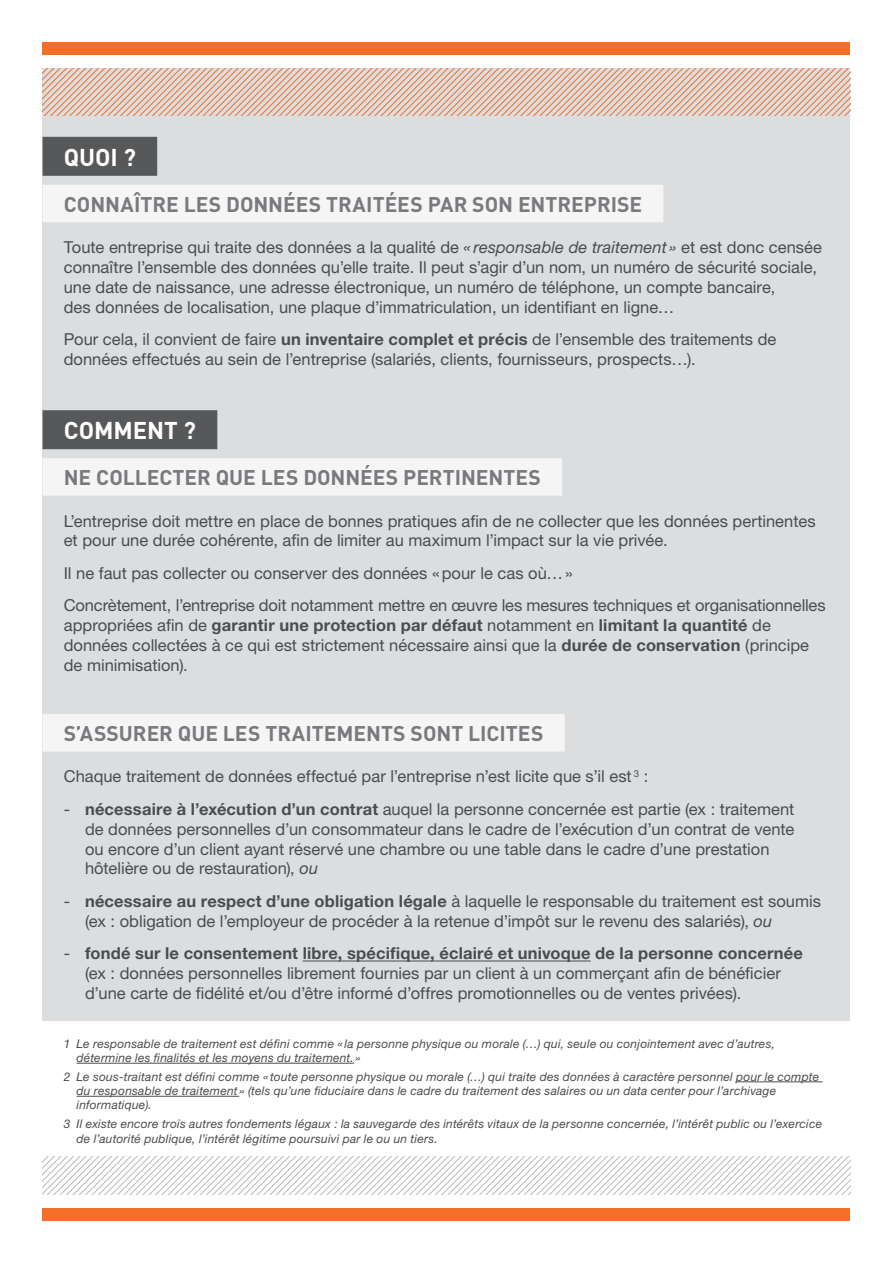
<style>
.page{position:relative;width:893px;height:1263px;background:#fff}
.page>*{position:absolute;margin:0;border:0;box-sizing:border-box;transform-origin:0 0}
.t1{font:700 24px "DIN";letter-spacing:-.005em;color:#fff}
.t2{font:700 21px "DIN";color:#787a7d}
.t3{font:16.5px/19.8px "Helvetica Neue LT Std";color:#4b4c4d}
.t4{font:italic 12px/14.4px "Helvetica Neue LT Std";letter-spacing:.02em;color:#4b4c4d}
.s1{font-style:italic}
.s2{font-weight:700}
</style>
<div class="page">
<div style="left:43px;top:43px;width:807px;height:12px;background:#f36e28"></div>
<div style="left:43px;top:1208px;width:807px;height:12px;background:#f36e28"></div>
<div style="left:43px;top:68px;width:807px;height:952px;background:#dcdddf"></div>
<div style="left:43px;top:137px;width:114px;height:39px;background:#57585a"></div>
<div style="left:43px;top:185px;width:620px;height:37px;background:#f5f5f6"></div>
<div style="left:43px;top:410px;width:174px;height:39px;background:#57585a"></div>
<div style="left:43px;top:458px;width:519px;height:38px;background:#f5f5f6"></div>
<div style="left:43px;top:714px;width:522px;height:38px;background:#f5f5f6"></div>
<hr style="left:303px;top:960px;width:288px;height:1px;background:#4b4c4d">
<hr style="left:77px;top:1063px;width:277px;height:1px;background:#4b4c4d">
<hr style="left:736px;top:1081px;width:87px;height:1px;background:#4b4c4d">
<hr style="left:77px;top:1096px;width:162px;height:1px;background:#4b4c4d">
<svg style="left:43px;top:68px;width:807px;height:48px"></svg>
<svg style="left:43px;top:1157px;width:807px;height:38px"></svg>
<h1 class="t1" style="left:64px;top:141px;width:74px">QUOI ?</h1>
<p class="t2" style="left:64px;top:191px;width:580px">CONNAÎTRE LES DONNÉES TRAITÉES PAR SON ENTREPRISE</p>
<p class="t3" style="left:64px;top:237px;width:760px">Toute entreprise qui traite des données a la qualité de <span class="s1">« responsable de traitement »</span> et est donc censée connaître l’ensemble des données qu’elle traite. Il peut s’agir d’un nom, un numéro de sécurité sociale, une date de naissance, une adresse électronique, un numéro de téléphone, un compte bancaire,<br>des données de localisation, une plaque d’immatriculation, un identifiant en ligne…</p>
<p class="t3" style="left:64px;top:329px;width:714px">Pour cela, il convient de faire <span class="s2">un inventaire complet et précis</span> de l’ensemble des traitements de données effectués au sein de l’entreprise (salariés, clients, fournisseurs, prospects…).</p>
<h1 class="t1" style="left:64px;top:415px;width:134px">COMMENT ?</h1>
<p class="t2" style="left:64px;top:464px;width:479px">NE COLLECTER QUE LES DONNÉES PERTINENTES</p>
<p class="t3" style="left:64px;top:510px;width:753px">L’entreprise doit mettre en place de bonnes pratiques afin de ne collecter que les données pertinentes et pour une durée cohérente, afin de limiter au maximum l’impact sur la vie privée.</p>
<p class="t3" style="left:64px;top:556px;width:763px;line-height:32.5px">Il ne faut pas collecter ou conserver des données «pour le cas où…»<br>Concrètement, l’entreprise doit notamment mettre en œuvre les mesures techniques et organisationnelles</p>
<p class="t3" style="left:64px;top:615px;width:747px">appropriées afin de <span class="s2">garantir une protection par défaut</span> notamment en <span class="s2">limitant la quantité</span> de données collectées à ce qui est strictement nécessaire ainsi que la <span class="s2">durée de conservation</span> (principe de minimisation).</p>
<p class="t2" style="left:64px;top:720px;width:481px">S’ASSURER QUE LES TRAITEMENTS SONT LICITES</p>
<p class="t3" style="left:64px;top:766px;width:586px">Chaque traitement de données effectué par l’entreprise n’est licite que s’il est <sup>3</sup> :</p>
<p class="t3" style="left:85px;top:799px;width:711px;text-indent:-21px">- <span class="s2">nécessaire à l’exécution d’un contrat</span> auquel la personne concernée est partie (ex : traitement de données personnelles d’un consommateur dans le cadre de l’exécution d’un contrat de vente ou encore d’un client ayant réservé une chambre ou une table dans le cadre d’une prestation hôtelière ou de restauration), <span class="s1">ou</span></p>
<p class="t3" style="left:85px;top:891px;width:738px;text-indent:-21px">- <span class="s2">nécessaire au respect d’une obligation légale</span> à laquelle le responsable du traitement est soumis (ex : obligation de l’employeur de procéder à la retenue d’impôt sur le revenu des salariés), <span class="s1">ou</span></p>
<p class="t3" style="left:85px;top:943px;width:719px;text-indent:-21px">- <span class="s2">fondé sur le consentement libre, spécifique, éclairé et univoque de la personne concernée </span>(ex : données personnelles librement fournies par un client à un commerçant afin de bénéficier d’une carte de fidélité et/ou d’être informé d’offres promotionnelles ou de ventes privées).</p>
<p class="t4" style="left:77px;top:1036px;width:700px;text-indent:-13px">1 Le responsable de traitement est défini comme «la personne physique ou morale (…) qui, seule ou conjointement avec d’autres, détermine les finalités et les moyens du traitement.»</p>
<p class="t4" style="left:77px;top:1069px;width:744px;text-indent:-13px">2 Le sous-traitant est défini comme «toute personne physique ou morale (…) qui traite des données à caractère personnel pour le compte du responsable de traitement» (tels qu’une fiduciaire dans le cadre du traitement des salaires ou un data center pour l’archivage informatique).</p>
<p class="t4" style="left:77px;top:1116px;width:747px;text-indent:-13px">3 Il existe encore trois autres fondements légaux : la sauvegarde des intérêts vitaux de la personne concernée, l’intérêt public ou l’exercice de l’autorité publique, l’intérêt légitime poursuivi par le ou un tiers.</p>
</div>
